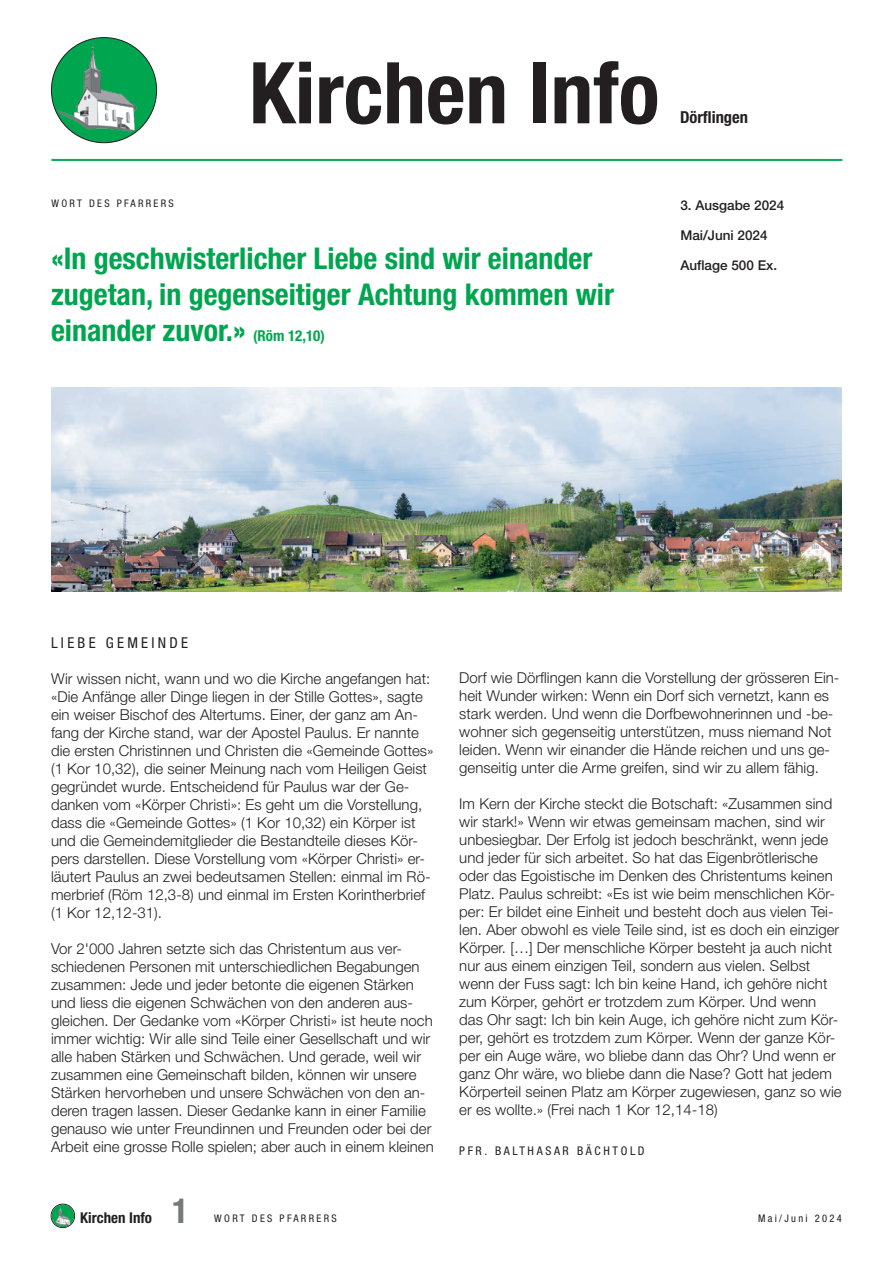
<style>
.page{position:relative;width:893px;height:1263px;background:#fff}
.page>*{position:absolute;margin:0;border:0;box-sizing:border-box;transform-origin:0 0}
.t1{font:700 condensed 85.35px "Helvetica Neue LT Pro";color:#231f20}
.t2{font:700 condensed 34.5px "Helvetica Neue LT Pro";color:#76787b}
.t3{font:700 condensed 30px/36px "Helvetica Neue LT Pro";color:#00a54f}
.t4{font:700 condensed 16.5px "Helvetica Neue LT Pro";color:#231f20}
.t5{font:300 15px/18px "Helvetica Neue LT Pro";color:#231f20}
.t6{font:condensed 15px "Helvetica Neue LT Pro";letter-spacing:.22em;color:#231f20}
.t7{font:700 condensed 15px "Helvetica Neue LT Pro";color:#231f20}
.t8{font:500 13.5px "Helvetica Neue LT Pro";color:#231f20}
.t9{font:condensed 12px "Helvetica Neue LT Pro";letter-spacing:.22em;color:#231f20}
.t10{font:condensed 10.5px "Helvetica Neue LT Pro";letter-spacing:.22em;color:#231f20}
.s1{font-size:15px}
</style>
<div class="page">
<img style="left:51px;top:388px;width:791px;height:203px">
<hr style="left:51px;top:159px;width:791px;height:1px;background:#00a54f">
<hr style="left:51px;top:160px;width:791px;height:1px;background:#00a54f">
<div style="left:51px;top:1204px;width:24px;height:24px;border:1px solid #231f20;border-radius:50%"></div>
<img style="left:52px;top:1205px;width:22px;height:22px">
<img style="left:53px;top:40px;width:99px;height:99px">
<h1 class="t1" style="left:249px;top:42px;width:412px">Kirchen Info</h1>
<p class="t4" style="left:680px;top:108px;width:70px">Dörflingen</p>
<p class="t10" style="left:51px;top:197px;width:124px">WORT DES PFARRERS</p>
<p class="t8" style="left:680px;top:197px;width:105px">3. Ausgabe 2024</p>
<p class="t8" style="left:680px;top:227px;width:89px">Mai/Juni 2024</p>
<h3 class="t3" style="left:51px;top:240px;width:543px">«In geschwisterlicher Liebe sind wir einander</h3>
<p class="t8" style="left:680px;top:257px;width:98px">Auflage 500 Ex.</p>
<h3 class="t3" style="left:51px;top:276px;width:564px">zugetan, in gegenseitiger Achtung kommen wir einander zuvor.» <span class="s1">(Röm 12,10)</span></h3>
<p class="t6" style="left:51px;top:634px;width:139px">LIEBE GEMEINDE</p>
<p class="t5" style="left:51px;top:669px;width:384px">Wir wissen nicht, wann und wo die Kirche angefangen hat: «Die Anfänge aller Dinge liegen in der Stille Gottes», sagte ein weiser Bischof des Altertums. Einer, der ganz am An&shy;fang der Kirche stand, war der Apostel Paulus. Er nannte die ersten Christinnen und Christen die «Gemeinde Gottes» (1 Kor 10,32), die seiner Meinung nach vom Heiligen Geist gegründet wurde. Entscheidend für Paulus war der Ge&shy;danken vom «Körper Christi»: Es geht um die Vorstellung, dass die «Gemeinde Gottes» (1 Kor 10,32) ein Körper ist und die Gemeindemitglieder die Bestandteile dieses Kör&shy;pers darstellen. Diese Vorstellung vom «Körper Christi» er&shy;läutert Paulus an zwei bedeutsamen Stellen: einmal im Rö&shy;merbrief (Röm 12,3-8) und einmal im Ersten Korintherbrief (1 Kor 12,12-31).</p>
<p class="t5" style="left:51px;top:939px;width:384px">Vor 2'000 Jahren setzte sich das Christentum aus ver&shy;schiedenen Personen mit unterschiedlichen Begabungen zusammen: Jede und jeder betonte die eigenen Stärken und liess die eigenen Schwächen von den anderen aus&shy;gleichen. Der Gedanke vom «Körper Christi» ist heute noch immer wichtig: Wir alle sind Teile einer Gesellschaft und wir alle haben Stärken und Schwächen. Und gerade, weil wir zusammen eine Gemeinschaft bilden, können wir unsere Stärken hervorheben und unsere Schwächen von den an&shy;deren tragen lassen. Dieser Gedanke kann in einer Familie genauso wie unter Freundinnen und Freunden oder bei der Arbeit eine grosse Rolle spielen; aber auch in einem kleinen</p>
<p class="t5" style="left:459px;top:668px;width:382px">Dorf wie Dörflingen kann die Vorstellung der grösseren Ein&shy;heit Wunder wirken: Wenn ein Dorf sich vernetzt, kann es stark werden. Und wenn die Dorfbewohnerinnen und -be&shy;wohner sich gegenseitig unterstützen, muss niemand Not leiden. Wenn wir einander die Hände reichen und uns ge&shy;genseitig unter die Arme greifen, sind wir zu allem fähig.</p>
<p class="t5" style="left:459px;top:794px;width:384px">Im Kern der Kirche steckt die Botschaft: «Zusammen sind wir stark!» Wenn wir etwas gemeinsam machen, sind wir unbesiegbar. Der Erfolg ist jedoch beschränkt, wenn jede und jeder für sich arbeitet. So hat das Eigenbrötlerische oder das Egoistische im Denken des Christentums keinen Platz. Paulus schreibt: «Es ist wie beim menschlichen Kör&shy;per: Er bildet eine Einheit und besteht doch aus vielen Tei&shy;len. Aber obwohl es viele Teile sind, ist es doch ein einziger Körper. […] Der menschliche Körper besteht ja auch nicht nur aus einem einzigen Teil, sondern aus vielen. Selbst wenn der Fuss sagt: Ich bin keine Hand, ich gehöre nicht zum Körper, gehört er trotzdem zum Körper. Und wenn das Ohr sagt: Ich bin kein Auge, ich gehöre nicht zum Kör&shy;per, gehört es trotzdem zum Körper. Wenn der ganze Kör&shy;per ein Auge wäre, wo bliebe dann das Ohr? Und wenn er ganz Ohr wäre, wo bliebe dann die Nase? Gott hat jedem Körperteil seinen Platz am Körper zugewiesen, ganz so wie er es wollte.» (Frei nach 1 Kor 12,14-18)</p>
<p class="t9" style="left:459px;top:1143px;width:187px">PFR. BALTHASAR BÄCHTOLD</p>
<p class="t7" style="left:80px;top:1209px;width:73px">Kirchen Info</p>
<h2 class="t2" style="left:172px;top:1190px;width:18px">1</h2>
<p class="t10" style="left:214px;top:1212px;width:124px">WORT DES PFARRERS</p>
<p class="t10" style="left:758px;top:1212px;width:85px">Mai/Juni 2024</p>
</div>
